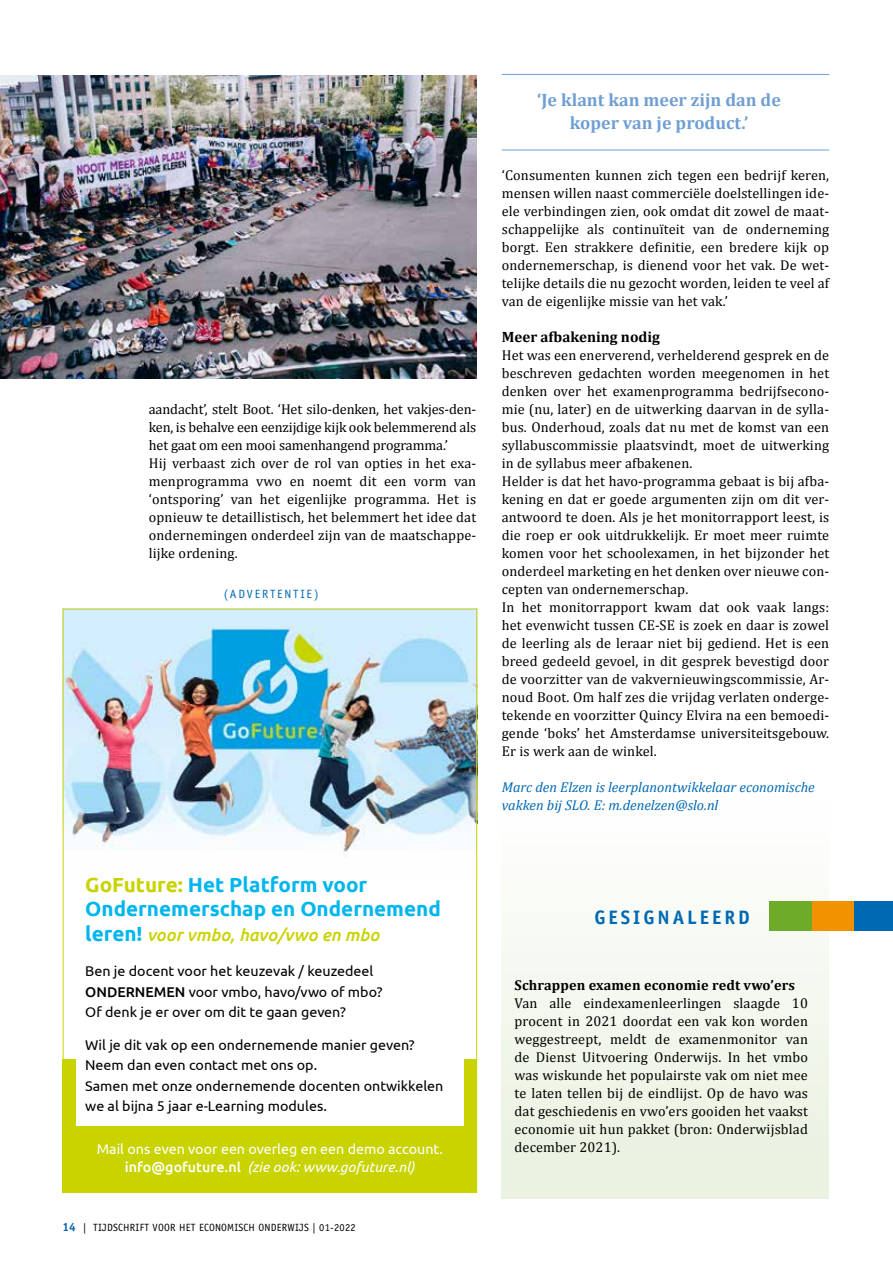
<style>
.page{position:relative;width:893px;height:1263px;background:#fff}
.page>*{position:absolute;margin:0;border:0;box-sizing:border-box;transform-origin:0 0}
.t1{font:700 20.4px/24.5px "Ubuntu";color:#00b6ed}
.t2{font:700 19.5px "Officina Sans";letter-spacing:.15em;color:#0069b4}
.t3{font:700 18px/24px "Cambria";color:#6f9ed4;text-align:center}
.t4{font:italic 500 17.25px "Ubuntu";color:#c8d300}
.t5{font:700 15px "Cambria";color:#000}
.t6{font:14.25px/18px "Cambria";letter-spacing:.01em;color:#000}
.t7{font:italic 14.25px/18px "Cambria";color:#0069b4}
.t8{font:700 14.25px "Cambria";letter-spacing:.01em;color:#000}
.t9{font:14.1px/20.4px "Ubuntu";color:#000}
.t10{font:14.1px/17.2px "Ubuntu";color:#fff;text-align:center}
.t11{font:12px "Officina Sans";letter-spacing:.15em;color:#0069b4}
.t12{font:10.5px "Officina Sans";letter-spacing:.02em;color:#000}
.s1{color:#c8d300}
.s2{font-weight:700;font-style:normal;font-size:20.4px;color:#00b6ed}
.s3{font-weight:500}
.s4{font-style:italic}
.s5{font-family:"Officina Serif";font-weight:700;font-size:12px;color:#0069b4}
</style>
<div class="page">
<div style="left:502px;top:800px;width:327px;height:398px;background:linear-gradient(to bottom,#fff,#e9f1df)"></div>
<hr style="left:502px;top:74px;width:327px;height:1px;background:#6f9ed4">
<hr style="left:502px;top:150px;width:327px;height:1px;background:#6f9ed4">
<div style="left:63px;top:1059px;width:414px;height:133px;background:#c8d300"></div>
<div style="left:76px;top:956px;width:388px;height:169px;background:#fff"></div>
<img style="left:65px;top:611px;width:410px;height:246px">
<div style="left:769px;top:901px;width:43px;height:30px;background:#6eab28"></div>
<div style="left:812px;top:901px;width:42px;height:30px;background:#f39200"></div>
<div style="left:854px;top:901px;width:39px;height:30px;background:#0069b4"></div>
<img style="left:0;top:75px;width:476px;height:303px">
<p class="t6" style="left:149px;top:400px;width:329px">aandacht’, stelt Boot. ‘Het silo-denken, het vakjes-den&shy;ken, is behalve een eenzijdige kijk ook belemmerend als het gaat om een mooi samenhangend programma.’<br>Hij verbaast zich over de rol van opties in het exa&shy;menprogramma vwo en noemt dit een vorm van ‘ontsporing’ van het eigenlijke programma. Het is opnieuw te detaillistisch, het belemmert het idee dat ondernemingen onderdeel zijn van de maatschappe&shy;lijke ordening.</p>
<p class="t11" style="left:224px;top:587px;width:96px">(ADVERTENTIE)</p>
<h1 class="t1" style="left:85px;top:872px;width:357px"><span class="s1">GoFuture:</span> Het Platform voor<br>Ondernemerschap en Ondernemend</h1>
<p class="t4" style="left:85px;top:924px;width:296px"><span class="s2">leren!</span> voor vmbo, havo/vwo en mbo</p>
<p class="t9" style="left:85px;top:960px;width:299px">Ben je docent voor het keuzevak / keuzedeel<br><span class="s3">ONDERNEMEN</span> voor vmbo, havo/vwo of mbo?<br>Of denk je er over om dit te gaan geven?</p>
<p class="t9" style="left:85px;top:1034px;width:360px">Wil je dit vak op een ondernemende manier geven?<br>Neem dan even contact met ons op.<br>Samen met onze ondernemende docenten ontwikkelen we al bijna 5 jaar e-Learning modules.</p>
<p class="t10" style="left:97px;top:1140px;width:348px">Mail ons even voor een overleg en een demo account. <span class="s3">info@gofuture.nl</span> <span class="s4">(zie ook: www.gofuture.nl)</span></p>
<p class="t12" style="left:62px;top:1221px;width:295px"><span class="s5">14</span> | TIJDSCHRIFT VOOR HET ECONOMISCH ONDERWIJS | 01-2022</p>
<p class="t3" style="left:537px;top:87px;width:245px">‘Je klant kan meer zijn dan de koper van je product.’</p>
<p class="t6" style="left:502px;top:166px;width:329px;text-align:justify">‘Consumenten kunnen zich tegen een bedrijf keren, mensen willen naast commerciële doelstellingen ide&shy;ële verbindingen zien, ook omdat dit zowel de maat&shy;schappelijke als continuïteit van de onderneming borgt. Een strakkere definitie, een bredere kijk op ondernemerschap, is dienend voor het vak. De wet&shy;telijke details die nu gezocht worden, leiden te veel af van de eigenlijke missie van het vak.’</p>
<p class="t5" style="left:502px;top:326px;width:160px">Meer afbakening nodig</p>
<p class="t6" style="left:502px;top:346px;width:329px">Het was een enerverend, verhelderend gesprek en de beschreven gedachten worden meegenomen in het denken over het examenprogramma bedrijfsecono&shy;mie (nu, later) en de uitwerking daarvan in de sylla&shy;bus. Onderhoud, zoals dat nu met de komst van een syllabuscommissie plaatsvindt, moet de uitwerking in de syllabus meer afbakenen.<br>Helder is dat het havo-programma gebaat is bij afba&shy;kening en dat er goede argumenten zijn om dit ver&shy;antwoord te doen. Als je het monitorrapport leest, is die roep er ook uitdrukkelijk. Er moet meer ruimte komen voor het schoolexamen, in het bijzonder het onderdeel marketing en het denken over nieuwe con&shy;cepten van ondernemerschap.<br>In het monitorrapport kwam dat ook vaak langs: het evenwicht tussen CE-SE is zoek en daar is zowel de leerling als de leraar niet bij gediend. Het is een breed gedeeld gevoel, in dit gesprek bevestigd door de voorzitter van de vakvernieuwingscommissie, Ar&shy;noud Boot. Om half zes die vrijdag verlaten onderge&shy;tekende en voorzitter Quincy Elvira na een bemoedi&shy;gende ‘boks’ het Amsterdamse universiteitsgebouw.<br>Er is werk aan de winkel.</p>
<p class="t7" style="left:502px;top:777px;width:315px">Marc den Elzen is leerplanontwikkelaar economische vakken bij SLO. E: m.denelzen@slo.nl</p>
<h2 class="t2" style="left:594px;top:905px;width:157px">GESIGNALEERD</h2>
<p class="t8" style="left:514px;top:975px;width:282px">Schrappen examen economie redt vwo’ers</p>
<p class="t6" style="left:514px;top:994px;width:295px;text-align:justify">Van alle eindexamenleerlingen slaagde 10 procent in 2021 doordat een vak kon worden weggestreept, meldt de examenmonitor van de Dienst Uitvoering Onderwijs. In het vmbo was wiskunde het populairste vak om niet mee te laten tellen bij de eindlijst. Op de havo was dat geschiedenis en vwo’ers gooiden het vaakst economie uit hun pakket (bron: Onderwijsblad december 2021).</p>
</div>
